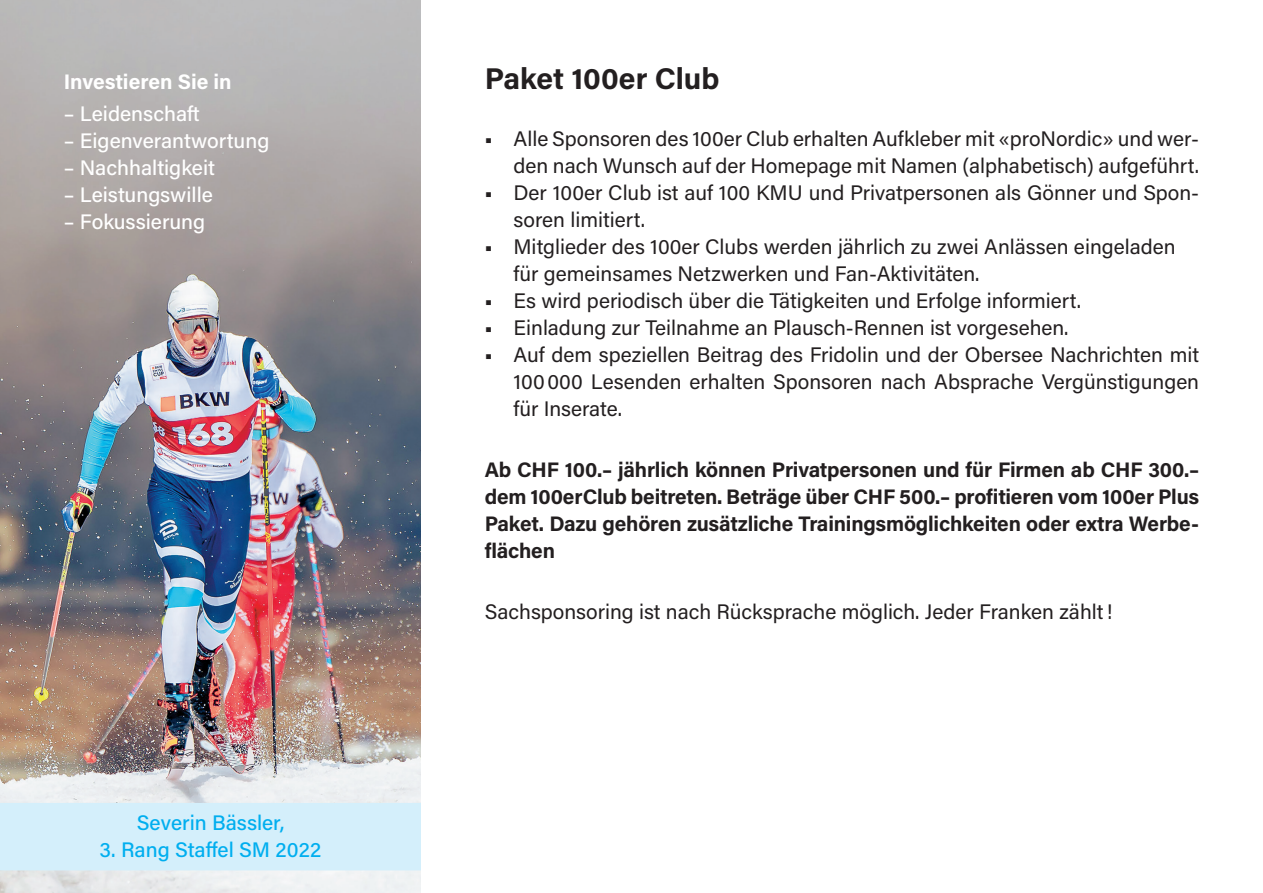
<style>
.page{position:relative;width:1263px;height:893px;background:#fff}
.page>*{position:absolute;margin:0;border:0;box-sizing:border-box;transform-origin:0 0}
.t1{font:700 30px "Acumin Pro";color:#231f20}
.t2{font:21px/27px "Acumin Pro";color:#231f20}
.t3{font:700 21px/27px "Acumin Pro";letter-spacing:-.01em;color:#231f20;text-align:justify}
.t4{font:500 21px "Acumin Pro";color:#fff}
.t5{font:500 21px "Acumin Pro";color:#00aeef}
.t6{font:700 21px "Acumin Pro";color:#fff}
</style>
<div class="page">
<img style="left:0;top:0;width:421px;height:893px">
<div style="left:0;top:803px;width:421px;height:40px;background:#d4effb"></div>
<div style="left:0;top:830px;width:421px;height:40px;background:#d4effb"></div>
<p class="t6" style="left:64px;top:67px;width:169px">Investieren Sie in</p>
<p class="t4" style="left:64px;top:99px;width:137px">– Leidenschaft</p>
<p class="t4" style="left:64px;top:126px;width:207px">– Eigenverantwortung</p>
<p class="t4" style="left:64px;top:153px;width:153px">– Nachhaltigkeit</p>
<p class="t4" style="left:64px;top:180px;width:151px">– Leistungswille</p>
<p class="t4" style="left:64px;top:207px;width:143px">– Fokussierung</p>
<p class="t5" style="left:137px;top:808px;width:149px">Severin Bässler,</p>
<p class="t5" style="left:100px;top:835px;width:223px">3. Rang Staffel SM 2022</p>
<h1 class="t1" style="left:485px;top:58px;width:236px">Paket 100er Club</h1>
<p class="t2" style="left:485px;top:124px;width:716px;text-align:right">■ Alle Sponsoren des 100er Club erhalten Aufkleber mit «proNordic» und wer&shy;den nach Wunsch auf der Homepage mit Namen (alphabetisch) aufgeführt.</p>
<p class="t2" style="left:513px;top:178px;width:687px;text-indent:-29px">■ Der 100er Club ist auf 100 KMU und Privatpersonen als Gönner und Spon&shy;soren limitiert.</p>
<p class="t2" style="left:513px;top:232px;width:664px;text-indent:-29px">■ Mitglieder des 100er Clubs werden jährlich zu zwei Anlässen eingeladen für gemeinsames Netzwerken und Fan-Aktivitäten.</p>
<p class="t2" style="left:485px;top:286px;width:598px">■ Es wird periodisch über die Tätigkeiten und Erfolge informiert.</p>
<p class="t2" style="left:485px;top:313px;width:585px">■ Einladung zur Teilnahme an Plausch-Rennen ist vorgesehen.</p>
<p class="t2" style="left:513px;top:340px;width:687px;text-align:justify;text-indent:-29px">■ Auf dem speziellen Beitrag des Fridolin und der Obersee Nachrichten mit 100000 Lesenden erhalten Sponsoren nach Absprache Vergünstigungen für Inserate.</p>
<p class="t3" style="left:485px;top:455px;width:716px">Ab CHF 100.– jährlich können Privatpersonen und für Firmen ab CHF 300.– dem 100erClub beitreten. Beträge über CHF 500.– profitieren vom 100er Plus Paket. Dazu gehören zusätzliche Trainingsmöglichkeiten oder extra Werbe&shy;flächen</p>
<p class="t2" style="left:485px;top:597px;width:629px">Sachsponsoring ist nach Rücksprache möglich. Jeder Franken zählt!</p>
</div>
